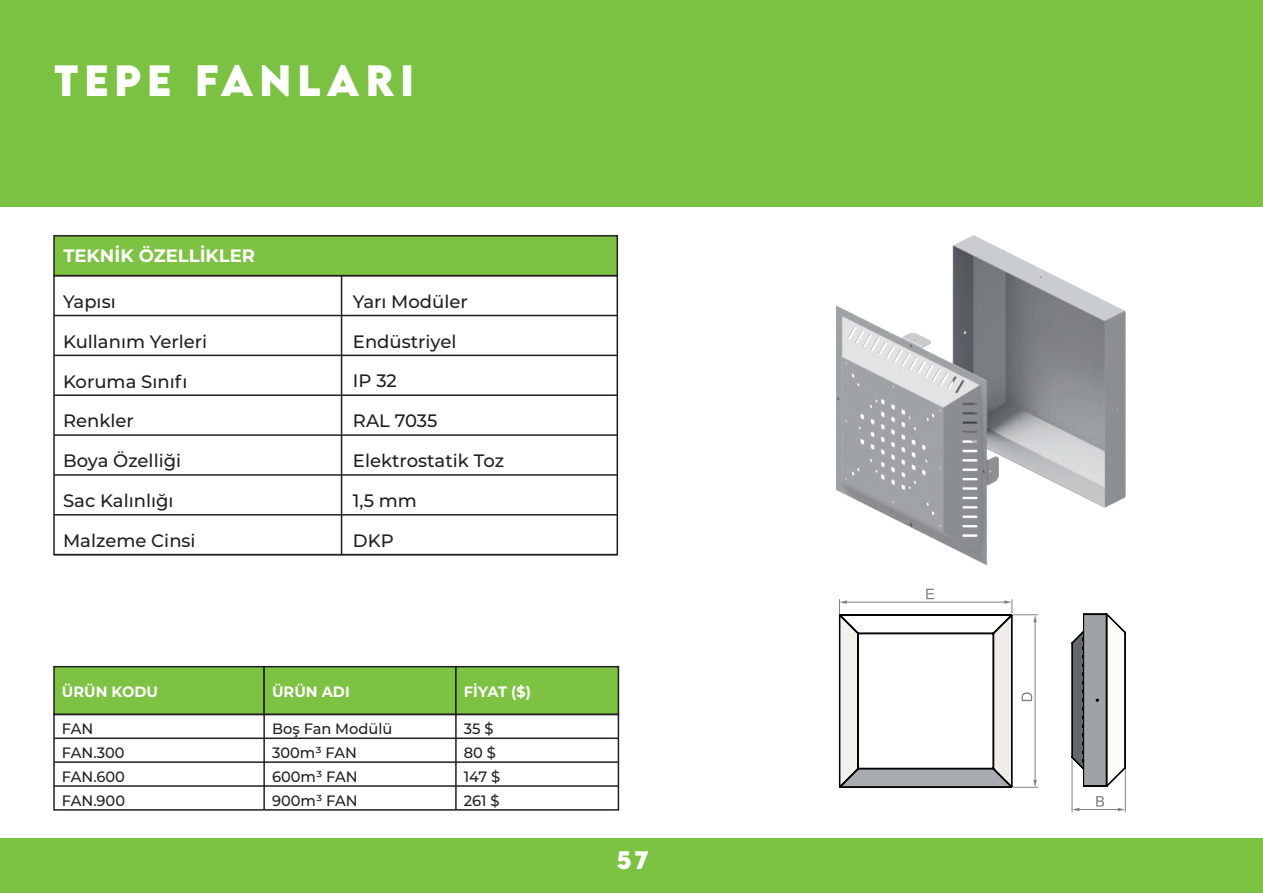
<style>
.page{position:relative;width:1263px;height:893px;background:#fff}
.page>*{position:absolute;margin:0;border:0;box-sizing:border-box;transform-origin:0 0}
.t1{font:700 39px "LEMONMILK";letter-spacing:.15em;color:#fff}
.t2{font:700 22.5px "LEMONMILK";color:#fff}
.t3{font:500 18px "Montserrat";color:#231f20}
.t4{font:700 18px "Montserrat";color:#fff}
.t5{font:500 15px/24px "Montserrat";color:#231f20}
.t6{font:700 15px "Montserrat";color:#fff}
</style>
<div class="page">
<div style="left:0;top:0;width:1263px;height:207px;background:#7bc142"></div>
<div style="left:0;top:839px;width:1263px;height:54px;background:#7bc142"></div>
<div style="left:53px;top:666px;width:212px;height:49px;background:#7dc242;border:2px solid #231f20"></div>
<div style="left:263px;top:666px;width:194px;height:49px;background:#7dc242;border:2px solid #231f20"></div>
<div style="left:455px;top:666px;width:164px;height:49px;background:#7dc242;border:2px solid #231f20"></div>
<div style="left:53px;top:714px;width:566px;height:97px;border:2px solid #231f20"></div>
<hr style="left:54px;top:785px;width:564px;height:2px;background:#231f20">
<hr style="left:54px;top:761px;width:564px;height:2px;background:#231f20">
<hr style="left:54px;top:737px;width:564px;height:2px;background:#231f20">
<hr style="left:455px;top:714px;width:2px;height:96px;background:#231f20">
<hr style="left:263px;top:714px;width:2px;height:96px;background:#231f20">
<div style="left:53px;top:235px;width:565px;height:41px;background:#7dc242;border:2px solid #231f20"></div>
<div style="left:53px;top:275px;width:565px;height:280px;border:2px solid #231f20"></div>
<hr style="left:54px;top:554px;width:563px;height:1px;background:#231f20">
<hr style="left:54px;top:514px;width:563px;height:2px;background:#231f20">
<hr style="left:54px;top:474px;width:563px;height:2px;background:#231f20">
<hr style="left:54px;top:434px;width:563px;height:2px;background:#231f20">
<hr style="left:54px;top:394px;width:563px;height:2px;background:#231f20">
<hr style="left:54px;top:355px;width:563px;height:1px;background:#231f20">
<hr style="left:54px;top:315px;width:563px;height:1px;background:#231f20">
<hr style="left:341px;top:276px;width:1px;height:279px;background:#231f20">
<svg style="left:838px;top:613px;width:199px;height:175px"></svg>
<svg style="left:1071px;top:613px;width:55px;height:175px"></svg>
<svg style="left:1096px;top:796px;width:8px;height:11px"></svg>
<hr style="left:1079px;top:809px;width:39px;height:1px;background:#808180">
<hr style="left:1072px;top:759px;width:1px;height:53px;background:#808180">
<hr style="left:1125px;top:770px;width:1px;height:42px;background:#808180">
<svg style="left:1072px;top:808px;width:7px;height:3px"></svg>
<svg style="left:1118px;top:808px;width:7px;height:3px"></svg>
<img style="left:836px;top:235px;width:290px;height:378px">
<h1 class="t1" style="left:54px;top:54px;width:361px">TEPE FANLARI</h1>
<p class="t4" style="left:63px;top:242px;width:193px">TEKNİK ÖZELLİKLER</p>
<p class="t3" style="left:63px;top:289px;width:54px">Yapısı</p>
<p class="t3" style="left:63px;top:329px;width:145px">Kullanım Yerleri</p>
<p class="t3" style="left:63px;top:369px;width:126px">Koruma Sınıfı</p>
<p class="t3" style="left:63px;top:408px;width:72px">Renkler</p>
<p class="t3" style="left:63px;top:448px;width:120px">Boya Özelliği</p>
<p class="t3" style="left:63px;top:488px;width:112px">Sac Kalınlığı</p>
<p class="t3" style="left:63px;top:528px;width:134px">Malzeme Cinsi</p>
<p class="t3" style="left:353px;top:289px;width:116px">Yarı Modüler</p>
<p class="t3" style="left:353px;top:329px;width:105px">Endüstriyel</p>
<p class="t3" style="left:353px;top:368px;width:45px">IP 32</p>
<p class="t3" style="left:353px;top:408px;width:86px">RAL 7035</p>
<p class="t3" style="left:353px;top:448px;width:153px">Elektrostatik Toz</p>
<p class="t3" style="left:353px;top:488px;width:65px">1,5 mm</p>
<p class="t3" style="left:353px;top:528px;width:42px">DKP</p>
<p class="t6" style="left:62px;top:680px;width:97px">ÜRÜN KODU</p>
<p class="t6" style="left:272px;top:680px;width:79px">ÜRÜN ADI</p>
<p class="t6" style="left:464px;top:680px;width:68px">FİYAT ($)</p>
<p class="t5" style="left:62px;top:716px;width:65px">FAN<br>FAN.300<br>FAN.600<br>FAN.900</p>
<p class="t5" style="left:272px;top:716px;width:122px">Boş Fan Modülü<br>300m³ FAN<br>600m³ FAN<br>900m³ FAN</p>
<p class="t5" style="left:464px;top:716px;width:38px">35 $<br>80 $<br>147 $<br>261 $</p>
<p class="t2" style="left:616px;top:844px;width:34px">57</p>
</div>
